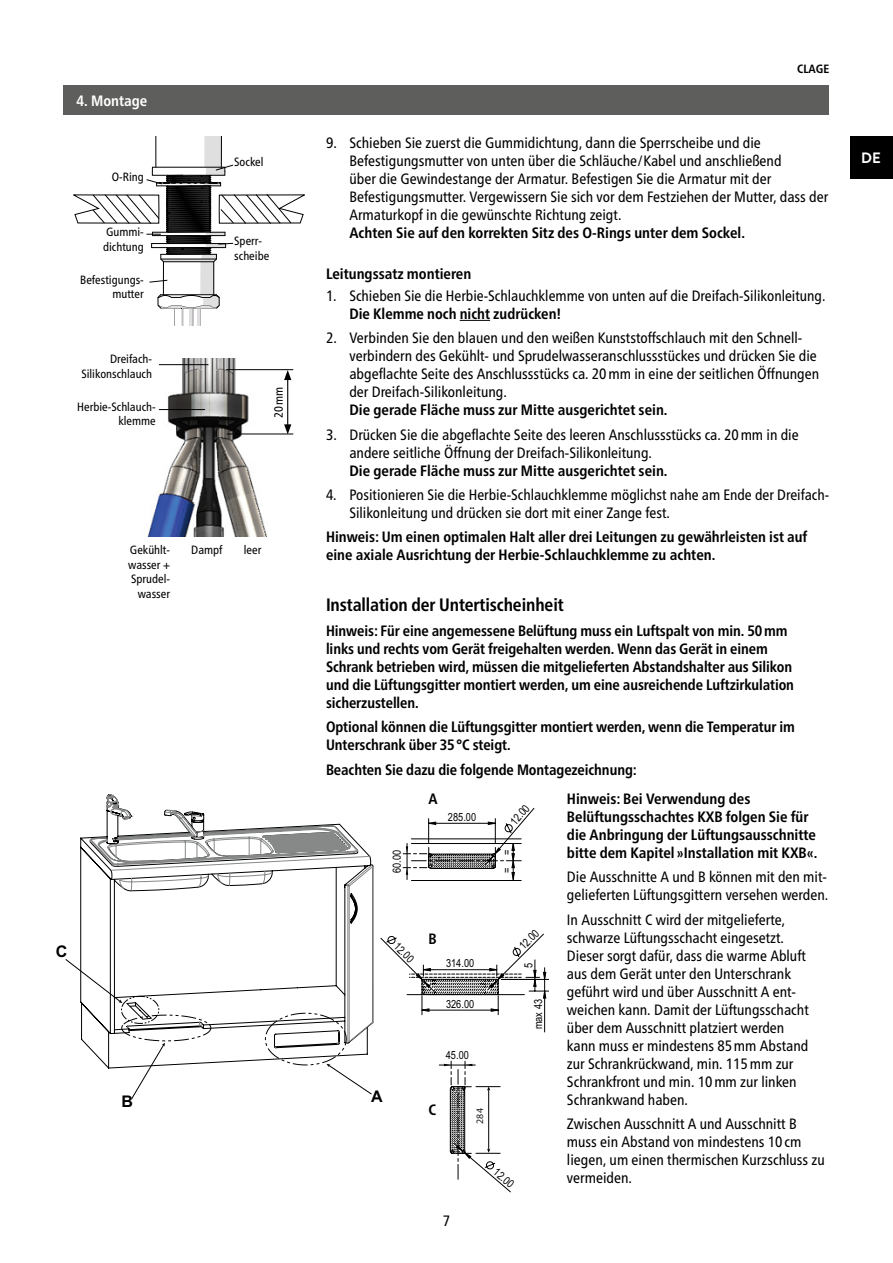
<style>
.page{position:relative;width:893px;height:1263px;background:#fff}
.page>*{position:absolute;margin:0;border:0;box-sizing:border-box;transform-origin:0 0}
.t1{font:700 condensed 18px "Frutiger Neue LTW1 G";letter-spacing:-.005em;color:#000}
.t2{font:700 16.05px "Arial";color:#000001}
.t3{font:condensed 15px/18px "Frutiger Neue LTW1 G";color:#000}
.t4{font:700 condensed 15px/18px "Frutiger Neue LTW1 G";letter-spacing:-.005em;color:#000}
.t5{font:700 condensed 15px "Frutiger Neue LTW1 G";color:#fff}
.t6{font:700 15px "Brandon Text";color:#fff}
.t7{font:condensed 12px/14.4px "Frutiger Neue LTW1 G";color:#000;text-align:right}
.t8{font:700 condensed 12px "Frutiger Neue LTW1 G";color:#000}
.t9{font:11.25px "Arial Narrow";color:#000001}
.t10{font:9.9px "Myriad Pro";color:#1f1b1d}
</style>
<div class="page">
<div style="left:850px;top:136px;width:43px;height:43px;background:#000"></div>
<div style="left:64px;top:85px;width:765px;height:30px;background:#5e5e5d"></div>
<svg style="left:73px;top:136px;width:232px;height:190px"></svg>
<img style="left:147px;top:358px;width:147px;height:179px">
<hr style="left:226px;top:369px;width:67px;height:1px;background:#000">
<hr style="left:227px;top:434px;width:66px;height:1px;background:#000">
<hr style="left:287px;top:378px;width:1px;height:49px;background:#000">
<svg style="left:284px;top:370px;width:7px;height:10px"></svg>
<svg style="left:284px;top:424px;width:7px;height:10px"></svg>
<hr style="left:159px;top:409px;width:46px;height:1px;background:#000">
<hr style="left:159px;top:364px;width:49px;height:1px;background:#000">
<hr style="left:460px;top:320px;width:30px;height:1px;background:#000">
<svg style="left:80px;top:837px;width:294px;height:226px"></svg>
<svg style="left:90px;top:794px;width:283px;height:254px"></svg>
<svg style="left:380px;top:808px;width:168px;height:224px"></svg>
<svg style="left:265px;top:1013px;width:107px;height:81px"></svg>
<svg style="left:65px;top:959px;width:146px;height:140px"></svg>
<svg style="left:439px;top:1061px;width:72px;height:131px"></svg>
<p class="t5" style="left:77px;top:92px;width:72px">4. Montage</p>
<p class="t7" style="left:112px;top:169px;width:34px">O-Ring</p>
<p class="t7" style="left:103px;top:225px;width:42px;text-align:left">Gummi&shy;dichtung</p>
<p class="t7" style="left:80px;top:272px;width:65px">Befestigungs - mutter</p>
<p class="t7" style="left:81px;top:352px;width:72px">Dreifach-<br>Silikonschlauch</p>
<p class="t7" style="left:77px;top:399px;width:80px">Herbie-Schlauch&shy;klemme</p>
<p class="t7" style="left:234px;top:155px;width:31px">Sockel</p>
<p class="t7" style="left:234px;top:234px;width:37px;text-align:left">Sperr&shy;scheibe</p>
<p class="t7" style="left:271px;top:418px;width:33px;rotate:-90deg">20 mm</p>
<p class="t7" style="left:128px;top:543px;width:43px">Gekühlt&shy;wasser +<br>Sprudel&shy;wasser</p>
<p class="t7" style="left:191px;top:543px;width:33px">Dampf</p>
<p class="t7" style="left:244px;top:543px;width:19px">leer</p>
<p class="t2" style="left:56px;top:940px;width:13px">C</p>
<p class="t2" style="left:122px;top:1090px;width:13px">B</p>
<p class="t8" style="left:797px;top:62px;width:34px">CLAGE</p>
<p class="t3" style="left:349px;top:133px;width:480px;text-indent:-23px">9. Schieben Sie zuerst die Gummidichtung, dann die Sperrscheibe und die Befestigungs mutter von unten über die Schläuche/Kabel und anschließend<br>über die Gewindestange der Armatur. Befestigen Sie die Armatur mit der Befestigungsmutter. Vergewissern Sie sich vor dem Festziehen der Mutter, dass der Armaturkopf in die gewünschte Richtung zeigt.</p>
<p class="t4" style="left:349px;top:223px;width:397px">Achten Sie auf den korrekten Sitz des O-Rings unter dem Sockel.</p>
<p class="t4" style="left:326px;top:264px;width:147px">Leitungssatz montieren</p>
<p class="t3" style="left:326px;top:287px;width:501px">1. Schieben Sie die Herbie-Schlauchklemme von unten auf die Dreifach-Silikonleitung.</p>
<p class="t4" style="left:349px;top:305px;width:213px">Die Klemme noch nicht zudrücken!</p>
<p class="t3" style="left:349px;top:329px;width:471px;text-indent:-23px">2. Verbinden Sie den blauen und den weißen Kunststoffschlauch mit den Schnell&shy;verbindern des Gekühlt- und Sprudelwasseranschlussstückes und drücken Sie die abgeflachte Seite des Anschlussstücks ca. 20 mm in eine der seitlichen Öffnungen der Dreifach-Silikonleitung.</p>
<p class="t4" style="left:349px;top:401px;width:320px">Die gerade Fläche muss zur Mitte ausgerichtet sein.</p>
<p class="t3" style="left:349px;top:425px;width:451px;text-indent:-23px">3. Drücken Sie die abgeflachte Seite des leeren Anschlussstücks ca. 20 mm in die andere seitliche Öffnung der Dreifach-Silikonleitung.</p>
<p class="t4" style="left:349px;top:461px;width:320px">Die gerade Fläche muss zur Mitte ausgerichtet sein.</p>
<p class="t3" style="left:349px;top:486px;width:481px;text-indent:-23px">4. Positionieren Sie die Herbie-Schlauchklemme möglichst nahe am Ende der Dreifach-<br>Silikonleitung und drücken sie dort mit einer Zange fest.</p>
<p class="t4" style="left:326px;top:528px;width:483px">Hinweis: Um einen optimalen Halt aller drei Leitungen zu gewährleisten ist auf eine axiale Ausrichtung der Herbie-Schlauchklemme zu achten.</p>
<p class="t1" style="left:326px;top:594px;width:239px">Installation der Untertischeinheit</p>
<p class="t4" style="left:326px;top:621px;width:470px">Hinweis: Für eine angemessene Belüftung muss ein Luftspalt von min. 50 mm links und rechts vom Gerät freigehalten werden. Wenn das Gerät in einem Schrank betrieben wird, müssen die mitgelieferten Abstandshalter aus Silikon und die Lüftungsgitter montiert werden, um eine ausreichende Luftzirkulation sicherzustellen.</p>
<p class="t4" style="left:326px;top:718px;width:470px">Optional können die Lüftungsgitter montiert werden, wenn die Temperatur im<br>Unterschrank über 35 °C steigt.</p>
<p class="t4" style="left:326px;top:760px;width:312px">Beachten Sie dazu die folgende Montagezeichnung:</p>
<p class="t9" style="left:389px;top:873px;width:25px;rotate:-90deg">60.00</p>
<p class="t4" style="left:429px;top:789px;width:11px">A</p>
<p class="t9" style="left:448px;top:808px;width:30px">285.00</p>
<p class="t9" style="left:506px;top:818px;width:25px;rotate:-49deg">12.00</p>
<p class="t9" style="left:498px;top:873px;width:25px;rotate:-90deg">= =</p>
<p class="t9" style="left:402px;top:938px;width:25px;rotate:45deg">12.00</p>
<p class="t4" style="left:429px;top:930px;width:10px">B</p>
<p class="t9" style="left:446px;top:955px;width:30px">314.00</p>
<p class="t9" style="left:446px;top:995px;width:30px">326.00</p>
<p class="t2" style="left:371px;top:1085px;width:13px">A</p>
<p class="t9" style="left:446px;top:1046px;width:25px">45.00</p>
<p class="t4" style="left:429px;top:1100px;width:9px">C</p>
<p class="t10" style="left:474px;top:1123px;width:17px;rotate:-90deg">284</p>
<p class="t9" style="left:515px;top:942px;width:25px;rotate:-45deg">12.00</p>
<p class="t9" style="left:520px;top:967px;width:7px;rotate:-90deg">5</p>
<p class="t9" style="left:530px;top:1029px;width:32px;rotate:-90deg">max 43</p>
<p class="t3" style="left:443px;top:1212px;width:9px">7</p>
<p class="t9" style="left:501px;top:1164px;width:25px;rotate:41deg">12.00</p>
<p class="t4" style="left:567px;top:789px;width:252px">Hinweis: Bei Verwendung des Belüftungsschachtes KXB folgen Sie für die Anbringung der Lüftungs ausschnitte bitte dem Kapitel »Installation mit KXB«.</p>
<p class="t3" style="left:567px;top:868px;width:263px">Die Ausschnitte A und B können mit den mit&shy;gelieferten Lüftungsgittern versehen werden.</p>
<p class="t3" style="left:567px;top:910px;width:243px">In Ausschnitt C wird der mitgelieferte, schwarze Lüftungsschacht eingesetzt.<br>Dieser sorgt dafür, dass die warme Abluft aus dem Gerät unter den Unterschrank geführt wird und über Ausschnitt A ent&shy;weichen kann. Damit der Lüftungsschacht über dem Ausschnitt platziert werden kann muss er mindestens 85 mm Abstand zur Schrankrückwand, min. 115 mm zur Schrankfront und min. 10 mm zur linken Schrankwand haben.</p>
<p class="t3" style="left:567px;top:1115px;width:259px">Zwischen Ausschnitt A und Ausschnitt B muss ein Abstand von mindestens 10 cm liegen, um einen thermischen Kurzschluss zu vermeiden.</p>
<p class="t6" style="left:861px;top:147px;width:21px">DE</p>
</div>
